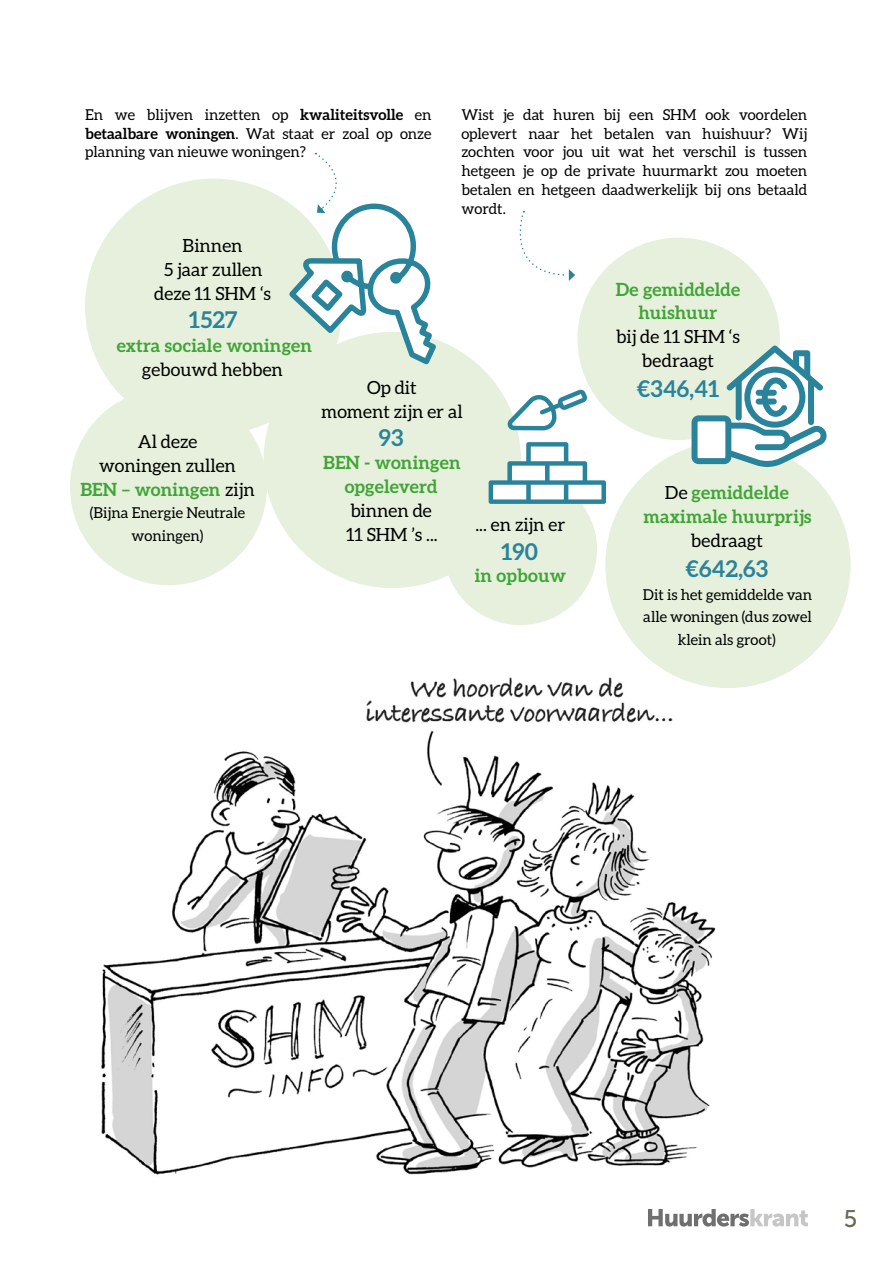
<style>
.page{position:relative;width:893px;height:1263px;background:#fff}
.page>*{position:absolute;margin:0;border:0;box-sizing:border-box;transform-origin:0 0}
.t1{font:24px "Museo Sans 500";color:#6c6a52}
.t2{font:700 23.1px "Aleo";letter-spacing:.01em;color:#29839a}
.t3{font:18.15px/24px "Aleo";color:#000;text-align:center}
.t4{font:700 18.15px/24px "Aleo";letter-spacing:.01em;color:#3fa535;text-align:center}
.t5{font:15px/18.8px "Aleo";color:#000;text-align:center}
.s1{font-weight:700}
.s2{font-weight:700;color:#3fa535}
.s3{font-weight:400;color:#000}
</style>
<div class="page">
<svg style="left:648px;top:1209px;width:160px;height:17px"></svg>
<img style="left:101px;top:664px;width:697px;height:511px">
<div style="left:70px;top:388px;width:197px;height:197px;background:#e6f0dc;border-radius:50%"></div>
<div style="left:577px;top:238px;width:203px;height:202px;background:#e6f0dc;border-radius:50%"></div>
<div style="left:605px;top:442px;width:246px;height:246px;background:#e6f0dc;border-radius:50%"></div>
<div style="left:85px;top:179px;width:257px;height:256px;background:#e6f0dc;border-radius:50%"></div>
<div style="left:264px;top:332px;width:257px;height:256px;background:#e6f0dc;border-radius:50%"></div>
<div style="left:444px;top:474px;width:153px;height:151px;background:#e6f0dc;border-radius:50%"></div>
<svg style="left:691px;top:345px;width:136px;height:122px"></svg>
<svg style="left:489px;top:442px;width:117px;height:62px"></svg>
<svg style="left:507px;top:389px;width:80px;height:41px"></svg>
<svg style="left:519px;top:211px;width:56px;height:70px"></svg>
<svg style="left:285px;top:153px;width:154px;height:212px"></svg>
<p class="t5" style="left:85px;top:105px;width:348px;text-align:justify">En we blijven inzetten op <span class="s1">kwaliteitsvolle</span> en <span class="s1">betaalbare woningen</span>. Wat staat er zoal op onze planning van nieuwe woningen?</p>
<p class="t5" style="left:461px;top:105px;width:347px;text-align:justify">Wist je dat huren bij een SHM ook voordelen oplevert naar het betalen van huishuur? Wij zochten voor jou uit wat het verschil is tussen hetgeen je op de private huurmarkt zou moeten betalen en hetgeen daadwerkelijk bij ons betaald wordt.</p>
<p class="t3" style="left:154px;top:233px;width:118px">Binnen<br>5 jaar zullen deze 11 SHM ‘s</p>
<h2 class="t2" style="left:189px;top:307px;width:50px">1527</h2>
<p class="t4" style="left:117px;top:333px;width:197px">extra sociale woningen</p>
<p class="t3" style="left:142px;top:358px;width:142px">gebouwd hebben</p>
<p class="t3" style="left:80px;top:429px;width:176px">Al deze<br>woningen zullen<br><span class="s2">BEN – woningen</span> zijn</p>
<p class="t5" style="left:90px;top:501px;width:157px;line-height:22.5px">(Bijna Energie Neutrale woningen)</p>
<p class="t3" style="left:321px;top:375px;width:143px">Op dit<br>moment zijn er al</p>
<h2 class="t2" style="left:379px;top:425px;width:26px">93</h2>
<p class="t4" style="left:323px;top:450px;width:139px">BEN - woningen opgeleverd</p>
<p class="t3" style="left:346px;top:498px;width:93px;text-align:left">binnen de<br>11 SHM ’s ...</p>
<p class="t3" style="left:475px;top:512px;width:91px">... en zijn er</p>
<h2 class="t2" style="left:501px;top:538px;width:38px">190</h2>
<p class="t4" style="left:475px;top:563px;width:93px">in opbouw</p>
<p class="t4" style="left:616px;top:278px;width:126px;line-height:22.6px">De gemiddelde huishuur</p>
<p class="t3" style="left:616px;top:324px;width:125px">bij de 11 SHM ‘s bedraagt</p>
<h2 class="t2" style="left:637px;top:375px;width:84px">€346,41</h2>
<p class="t4" style="left:644px;top:480px;width:169px"><span class="s3">De</span> gemiddelde maximale huurprijs</p>
<p class="t3" style="left:691px;top:529px;width:74px">bedraagt</p>
<h2 class="t2" style="left:685px;top:556px;width:84px">€642,63</h2>
<p class="t5" style="left:643px;top:583px;width:171px;line-height:22.5px">Dit is het gemiddelde van alle woningen (dus zowel klein als groot)</p>
<h1 class="t1" style="left:844px;top:1205px;width:15px">5</h1>
</div>
